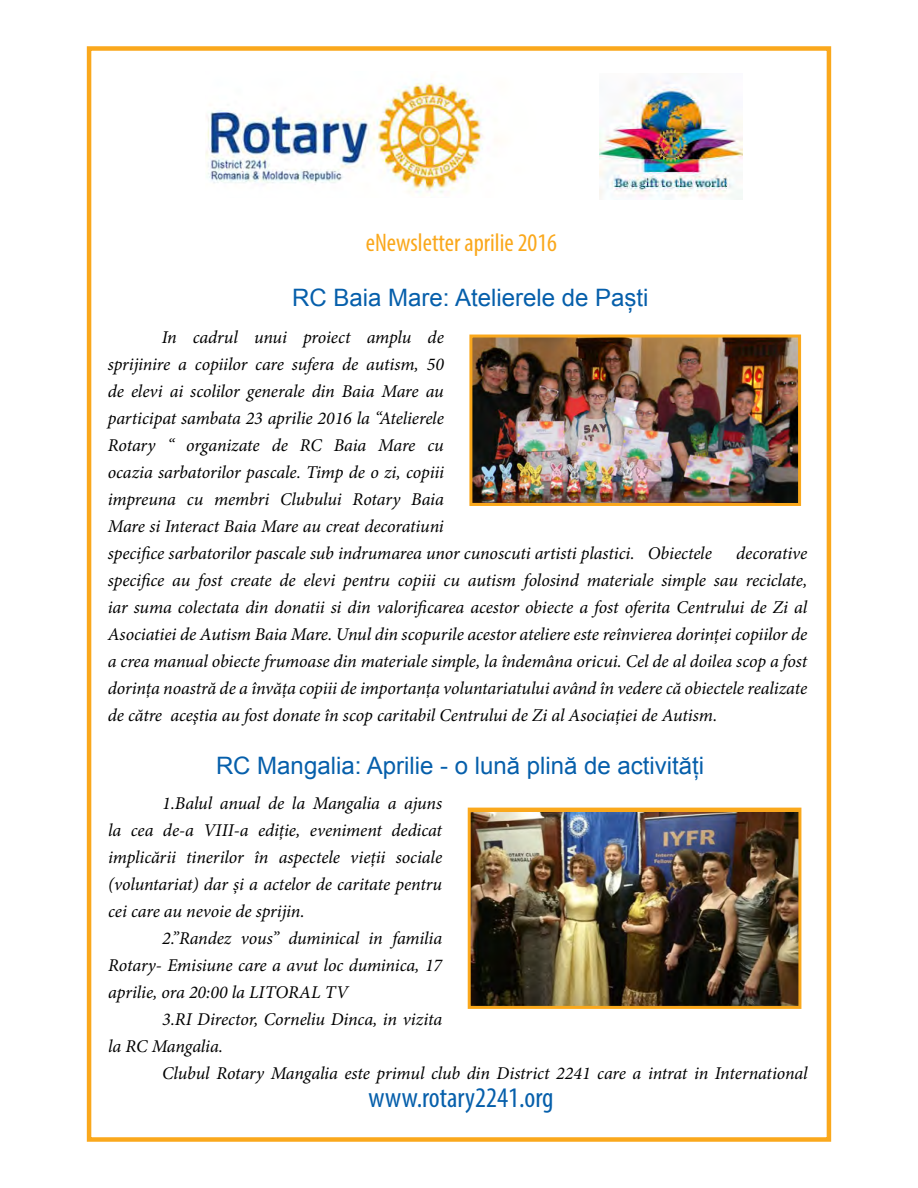
<style>
.page{position:relative;width:918px;height:1188px;background:#fff}
.page>*{position:absolute;margin:0;border:0;box-sizing:border-box;transform-origin:0 0}
.t1{font:condensed 28.5px "Myriad Pro";color:#065fab}
.t2{font:condensed 25.5px "Myriad Pro";color:#faa81c}
.t3{font:24px "Arial";color:#065fab}
.t4{font:italic 18px/27px "Minion Pro";letter-spacing:-.01em;color:#000;text-align:justify}
</style>
<div class="page">
<div style="left:87px;top:46px;width:744px;height:1096px;border:4px solid #faa81c"></div>
<img style="left:206px;top:82px;width:277px;height:111px">
<img style="left:599px;top:82px;width:143px;height:118px">
<img style="left:473px;top:339px;width:324px;height:163px">
<div style="left:469px;top:335px;width:332px;height:171px;border:3px solid #faa81c"></div>
<img style="left:472px;top:812px;width:325px;height:193px">
<div style="left:468px;top:808px;width:333px;height:201px;border:3px solid #faa81c"></div>
<h2 class="t2" style="left:366px;top:227px;width:193px">eNewsletter aprilie 2016</h2>
<h3 class="t3" style="left:292px;top:282px;width:358px">RC Baia Mare: Atelierele de Paști</h3>
<p class="t4" style="left:108px;top:324px;width:606px;text-align:left;text-indent:54px">In cadrul unui proiect amplu de<br>sprijinire a copiilor care sufera de autism, 50<br>de elevi ai scolilor generale din Baia Mare au<br>participat sambata 23 aprilie 2016 la “Atelierele<br>Rotary “ organizate de RC Baia Mare cu<br>ocazia sarbatorilor pascale. Timp de o zi, copiii<br>impreuna cu membri Clubului Rotary Baia<br>Mare si Interact Baia Mare au creat decoratiuni<br>specifice sarbatorilor pascale sub indrumarea unor cunoscuti artisti plastici. Obiectele</p>
<p class="t4" style="left:108px;top:540px;width:701px;text-indent:628px">decorative specifice au fost create de elevi pentru copiii cu autism folosind materiale simple sau reciclate, iar suma colectata din donatii si din valorificarea acestor obiecte a fost oferita Centrului de Zi al Asociatiei de Autism Baia Mare. Unul din scopurile acestor ateliere este reînvierea dorinţei copiilor de a crea manual obiecte frumoase din materiale simple, la îndemâna oricui. Cel de al doilea scop a fost dorinţa noastră de a învăţa copiii de importanţa voluntariatului având în vedere că obiectele realizate de către aceştia au fost donate în scop caritabil Centrului de Zi al Asociaţiei de Autism.</p>
<h3 class="t3" style="left:216px;top:750px;width:490px">RC Mangalia: Aprilie - o lună plină de activități</h3>
<p class="t4" style="left:108px;top:790px;width:336px;text-indent:54px">1.Balul anual de la Mangalia a ajuns la cea de-a VIII-a ediție, eveniment dedicat implicării tinerilor în aspectele vieții sociale (voluntariat) dar și a actelor de caritate pentru cei care au nevoie de sprijin.</p>
<p class="t4" style="left:108px;top:925px;width:336px;text-indent:54px">2.”Randez vous” duminical in familia Rotary- Emisiune care a avut loc duminica, 17 aprilie, ora 20:00 la LITORAL TV</p>
<p class="t4" style="left:108px;top:1006px;width:336px;text-indent:54px">3.RI Director, Corneliu Dinca, in vizita la RC Mangalia.</p>
<p class="t4" style="left:162px;top:1060px;width:647px">Clubul Rotary Mangalia este primul club din District 2241 care a intrat in International</p>
<h1 class="t1" style="left:368px;top:1080px;width:187px">www.rotary2241.org</h1>
</div>
